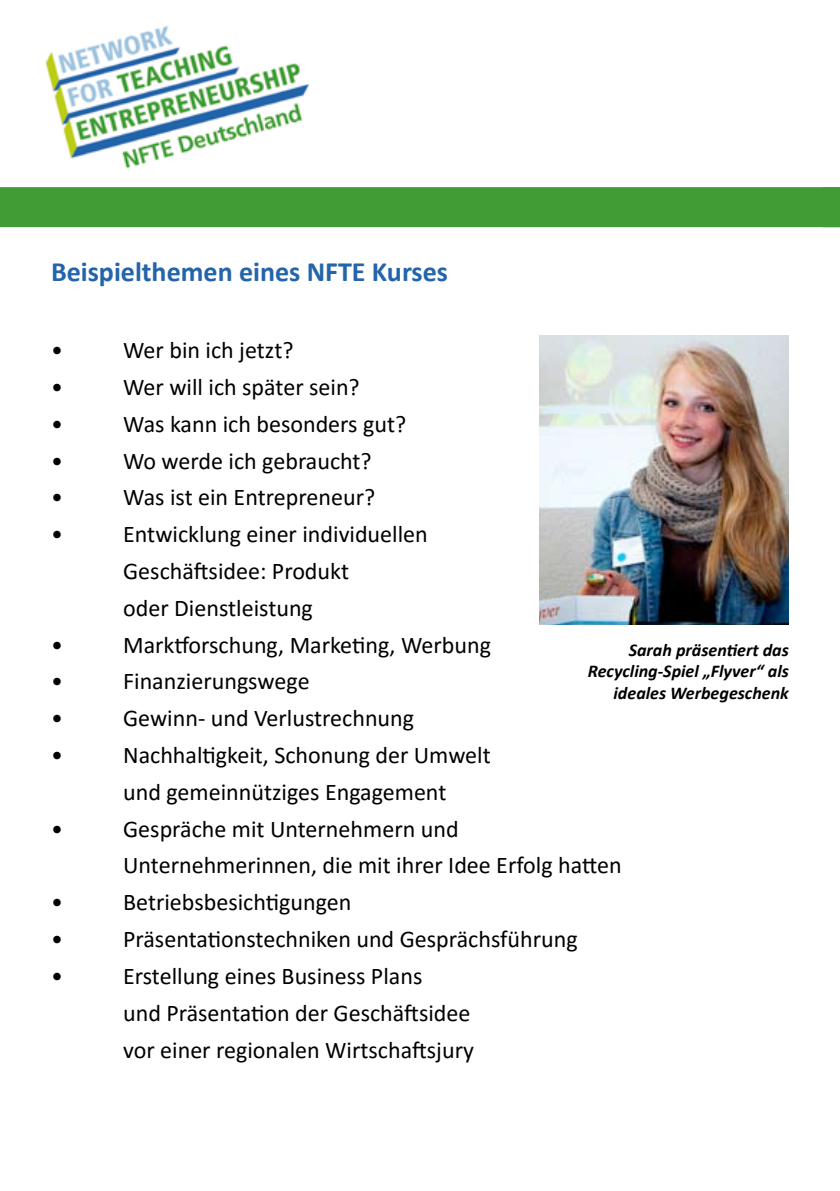
<style>
.page{position:relative;width:840px;height:1191px;background:#fff}
.page>*{position:absolute;margin:0;border:0;box-sizing:border-box;transform-origin:0 0}
.t1{font:700 28px "Calibri";color:#2364aa}
.t2{font:24px/36.8px "Calibri";color:#000}
.t3{font:italic 700 18px/21.6px "Calibri";color:#000;text-align:right}
</style>
<div class="page">
<img style="left:45px;top:26px;width:265px;height:143px">
<img style="left:539px;top:335px;width:249px;height:289px">
<div style="left:0;top:187px;width:839px;height:40px;background:#419c35"></div>
<p class="t1" style="left:51px;top:252px;width:398px">Beispielthemen eines NFTE Kurses</p>
<p class="t2" style="left:51px;top:331px;width:13px">•</p>
<p class="t2" style="left:123px;top:331px;width:172px">Wer bin ich jetzt?</p>
<p class="t2" style="left:51px;top:368px;width:13px">•</p>
<p class="t2" style="left:123px;top:368px;width:238px">Wer will ich später sein?</p>
<p class="t2" style="left:51px;top:405px;width:13px">•</p>
<p class="t2" style="left:123px;top:405px;width:284px">Was kann ich besonders gut?</p>
<p class="t2" style="left:51px;top:441px;width:13px">•</p>
<p class="t2" style="left:123px;top:441px;width:250px">Wo werde ich gebraucht?</p>
<p class="t2" style="left:51px;top:478px;width:13px">•</p>
<p class="t2" style="left:123px;top:478px;width:253px">Was ist ein Entrepreneur?</p>
<p class="t2" style="left:51px;top:515px;width:13px">•</p>
<p class="t2" style="left:123px;top:515px;width:306px">Entwicklung einer individuellen<br>Geschäftsidee: Produkt<br>oder Dienstleistung</p>
<p class="t2" style="left:51px;top:625px;width:13px">•</p>
<p class="t2" style="left:123px;top:625px;width:369px">Marktforschung, Marketing, Werbung</p>
<p class="t2" style="left:51px;top:662px;width:13px">•</p>
<p class="t2" style="left:123px;top:662px;width:188px">Finanzierungswege</p>
<p class="t2" style="left:51px;top:699px;width:13px">•</p>
<p class="t2" style="left:123px;top:699px;width:292px">Gewinn- und Verlustrechnung</p>
<p class="t2" style="left:51px;top:736px;width:13px">•</p>
<p class="t2" style="left:123px;top:736px;width:369px">Nachhaltigkeit, Schonung der Umwelt und gemeinnütziges Engagement</p>
<p class="t2" style="left:51px;top:809px;width:13px">•</p>
<p class="t2" style="left:123px;top:809px;width:499px">Gespräche mit Unternehmern und<br>Unternehmerinnen, die mit ihrer Idee Erfolg hatten</p>
<p class="t2" style="left:51px;top:883px;width:13px">•</p>
<p class="t2" style="left:123px;top:883px;width:230px">Betriebsbesichtigungen</p>
<p class="t2" style="left:51px;top:920px;width:13px">•</p>
<p class="t2" style="left:123px;top:920px;width:456px">Präsentationstechniken und Gesprächsführung</p>
<p class="t2" style="left:51px;top:956px;width:13px">•</p>
<p class="t2" style="left:123px;top:956px;width:352px">Erstellung eines Business Plans<br>und Präsentation der Geschäftsidee vor einer regionalen Wirtschaftsjury</p>
<p class="t3" style="left:587px;top:638px;width:202px">Sarah präsentiert das<br>Recycling-Spiel „Flyver“ als ideales Werbegeschenk</p>
</div>
